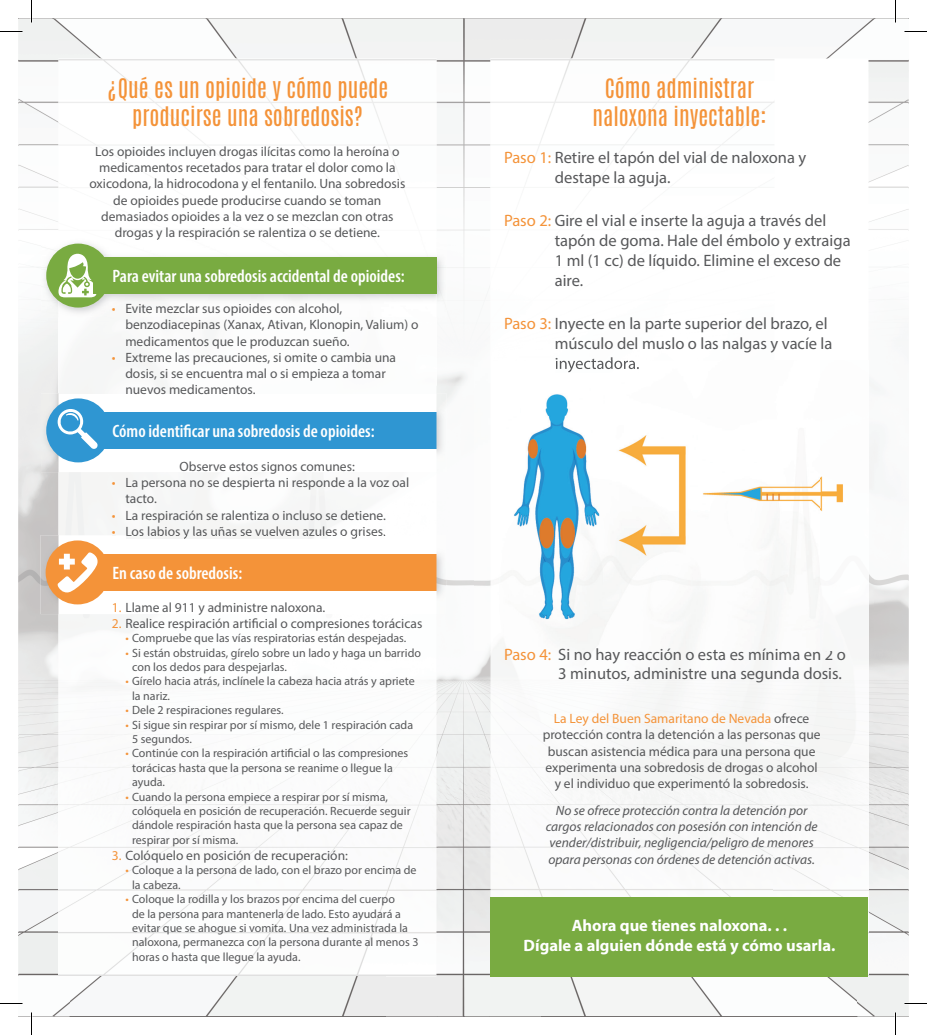
<style>
.page{position:relative;width:927px;height:1035px;background:#fff}
.page>*{position:absolute;margin:0;border:0;box-sizing:border-box;transform-origin:0 0}
.t1{font:22.5px "Antonio";color:#f49339}
.t2{font:600 condensed 18px "Myriad Pro";color:#fff}
.t3{font:16.5px/19.8px "Myriad Pro";color:#57585a}
.t4{font:700 16.5px/19.8px "Myriad Pro";color:#fff;text-align:center}
.t5{font:13.5px/16.2px "Myriad Pro";color:#57585a}
.t6{font:italic 13.5px "Myriad Pro";color:#57585a}
.t7{font:12px/14.4px "Myriad Pro";color:#57585a}
.s1{color:#f49339}
</style>
<div class="page">
<img style="left:18px;top:18px;width:891px;height:52px">
<img style="left:18px;top:98px;width:52px;height:919px">
<img style="left:857px;top:70px;width:52px;height:947px">
<img style="left:70px;top:1016px;width:787px;height:1px">
<img style="left:19px;top:19px;width:889px;height:52px">
<img style="left:19px;top:98px;width:51px;height:918px">
<img style="left:856px;top:71px;width:52px;height:945px">
<img style="left:436px;top:71px;width:54px;height:315px">
<img style="left:58px;top:58px;width:378px;height:335px">
<img style="left:58px;top:472px;width:327px;height:504px">
<img style="left:490px;top:58px;width:284px;height:130px">
<img style="left:542px;top:650px;width:326px;height:247px">
<svg style="left:895px;top:1012px;width:1px;height:23px"></svg>
<svg style="left:895px;top:0;width:1px;height:22px"></svg>
<svg style="left:31px;top:1012px;width:1px;height:23px"></svg>
<svg style="left:31px;top:0;width:1px;height:22px"></svg>
<svg style="left:904px;top:1003px;width:23px;height:1px"></svg>
<svg style="left:0;top:1003px;width:22px;height:1px"></svg>
<svg style="left:904px;top:31px;width:23px;height:1px"></svg>
<svg style="left:0;top:31px;width:22px;height:1px"></svg>
<img style="left:474px;top:360px;width:399px;height:290px">
<img style="left:126px;top:526px;width:259px;height:9px">
<img style="left:41px;top:393px;width:405px;height:79px">
<div style="left:46px;top:398px;width:64px;height:64px;background:#2f96d2;border-radius:50%"></div>
<svg style="left:58px;top:409px;width:40px;height:40px"></svg>
<img style="left:40px;top:535px;width:397px;height:79px">
<svg style="left:112px;top:531px;width:4px;height:5px"></svg>
<img style="left:126px;top:535px;width:259px;height:4px">
<div style="left:46px;top:540px;width:64px;height:64px;background:#f49339;border-radius:50%"></div>
<svg style="left:57px;top:552px;width:41px;height:41px"></svg>
<img style="left:556px;top:360px;width:83px;height:13px">
<img style="left:437px;top:543px;width:53px;height:473px">
<img style="left:385px;top:614px;width:53px;height:402px">
<img style="left:489px;top:650px;width:53px;height:366px">
<img style="left:115px;top:227px;width:265px;height:11px">
<img style="left:41px;top:238px;width:405px;height:79px">
<img style="left:115px;top:238px;width:265px;height:2px">
<div style="left:46px;top:244px;width:64px;height:64px;background:#79ab41;border-radius:50%"></div>
<svg style="left:58px;top:254px;width:39px;height:43px"></svg>
<div style="left:93px;top:258px;width:343px;height:36px;background:#79ab41"></div>
<img style="left:542px;top:976px;width:314px;height:40px">
<div style="left:490px;top:897px;width:378px;height:79px;background:#79ab41"></div>
<div style="left:70px;top:976px;width:315px;height:40px;background:#f1f3f2"></div>
<p class="t1" style="left:106px;top:72px;width:284px">¿Qué es un opioide y cómo puede</p>
<p class="t1" style="left:605px;top:72px;width:151px">Cómo administrar</p>
<p class="t1" style="left:132px;top:100px;width:232px">producirse una sobredosis?</p>
<p class="t1" style="left:593px;top:100px;width:175px">naloxona inyectable:</p>
<p class="t5" style="left:95px;top:143px;width:306px">Los opioides incluyen drogas ilícitas como la heroína o</p>
<p class="t3" style="left:504px;top:148px;width:304px"><span class="s1">Paso 1:</span> Retire el tapón del vial de naloxona y</p>
<p class="t5" style="left:99px;top:159px;width:298px">medicamentos recetados para tratar el dolor como la</p>
<p class="t3" style="left:555px;top:167px;width:117px">destape la aguja.</p>
<p class="t5" style="left:89px;top:175px;width:317px;text-align:center">oxicodona, la hidrocodona y el fentanilo. Una sobredosis de opioides puede producirse cuando se toman demasiados opioides a la vez o se mezclan con otras</p>
<p class="t3" style="left:504px;top:211px;width:324px"><span class="s1">Paso 2:</span> Gire el vial e inserte la aguja a través del</p>
<p class="t3" style="left:555px;top:250px;width:288px">1 ml (1 cc) de líquido. Elimine el exceso de aire.</p>
<p class="t5" style="left:115px;top:224px;width:267px">drogas y la respiración se ralentiza o se detiene.</p>
<p class="t3" style="left:555px;top:230px;width:297px">tapón de goma. Hale del émbolo y extraiga</p>
<h2 class="t2" style="left:112px;top:265px;width:294px">Para evitar una sobredosis accidental de opioides:</h2>
<p class="t5" style="left:112px;top:300px;width:232px"><span class="s1">•</span> Evite mezclar sus opioides con alcohol,</p>
<p class="t5" style="left:125px;top:317px;width:295px">benzodiacepinas (Xanax, Ativan, Klonopin, Valium) o</p>
<p class="t3" style="left:504px;top:314px;width:325px"><span class="s1">Paso 3:</span> Inyecte en la parte superior del brazo, el</p>
<p class="t5" style="left:125px;top:333px;width:226px">medicamentos que le produzcan sueño.</p>
<p class="t3" style="left:555px;top:333px;width:279px">músculo del muslo o las nalgas y vacíe la</p>
<p class="t5" style="left:125px;top:349px;width:272px;text-indent:-14px"><span class="s1">•</span> Extreme las precauciones, si omite o cambia una dosis, si se encuentra mal o si empieza a tomar nuevos medicamentos.</p>
<p class="t2" style="left:112px;top:420px;width:264px">Cómo identiÿcar una sobredosis de opioides:</p>
<p class="t5" style="left:179px;top:458px;width:177px">Observe estos signos comunes:</p>
<p class="t5" style="left:125px;top:474px;width:285px;text-indent:-14px"><span class="s1">•</span> La persona no se despierta ni responde a la voz oal tacto.</p>
<p class="t5" style="left:112px;top:507px;width:276px"><span class="s1">•</span> La respiración se ralentiza o incluso se detiene. <span class="s1">•</span></p>
<p class="t5" style="left:125px;top:523px;width:262px">Los labios y las uñas se vuelven azules o grises.</p>
<p class="t2" style="left:112px;top:562px;width:131px">En caso de sobredosis:</p>
<p class="t5" style="left:112px;top:599px;width:215px"><span class="s1">1.</span> Llame al 911 y administre naloxona.</p>
<p class="t5" style="left:112px;top:615px;width:312px"><span class="s1">2.</span> Realice respiración artiÿcial o compresiones torácicas</p>
<p class="t7" style="left:125px;top:631px;width:283px"><span class="s1">•</span> Compruebe que las vías respiratorias están despejadas.</p>
<p class="t7" style="left:132px;top:645px;width:290px;text-indent:-7px"><span class="s1">•</span> Si están obstruidas, gírelo sobre un lado y haga un barrido con los dedos para despejarlas.</p>
<p class="t7" style="left:132px;top:674px;width:284px;text-indent:-7px"><span class="s1">•</span> Gírelo hacia atrás, inclínele la cabeza hacia atrás y apriete la nariz.</p>
<p class="t7" style="left:125px;top:703px;width:160px"><span class="s1">•</span> Dele 2 respiraciones regulares.</p>
<p class="t7" style="left:132px;top:717px;width:283px;text-indent:-7px"><span class="s1">•</span> Si sigue sin respirar por sí mismo, dele 1 respiración cada<br>5 segundos.</p>
<p class="t7" style="left:132px;top:746px;width:278px;text-indent:-7px"><span class="s1">•</span> Continúe con la respiración artiÿcial o las compresiones torácicas hasta que la persona se reanime o llegue la</p>
<p class="t3" style="left:504px;top:644px;width:343px;text-align:right"><span class="s1">Paso 4:</span> Si no hay reacción o esta es mínima en 2 o<br>3 minutos, administre una segunda dosis.</p>
<p class="t5" style="left:543px;top:710px;width:279px;text-align:center"><span class="s1">La Ley del Buen Samaritano de Nevada</span> ofrece protección contra la detención a las personas que buscan asistencia médica para una persona que experimenta una sobredosis de drogas o alcohol</p>
<p class="t7" style="left:132px;top:775px;width:34px">ayuda.</p>
<p class="t5" style="left:555px;top:775px;width:255px">y el individuo que experimentó la sobredosis.</p>
<p class="t7" style="left:132px;top:789px;width:280px;text-indent:-7px"><span class="s1">•</span> Cuando la persona empiece a respirar por sí misma, colóquela en posición de recuperación. Recuerde seguir</p>
<p class="t6" style="left:556px;top:802px;width:253px">No se ofrece protección contra la detención por</p>
<p class="t7" style="left:132px;top:818px;width:272px">dándole respiración hasta que la persona sea capaz de</p>
<p class="t6" style="left:546px;top:818px;width:273px">cargos relacionados con posesión con intención de</p>
<p class="t7" style="left:132px;top:832px;width:108px">respirar por sí misma.</p>
<p class="t6" style="left:550px;top:834px;width:266px">vender/distribuir, negligencia/peligro de menores</p>
<p class="t5" style="left:112px;top:847px;width:238px"><span class="s1">3.</span> Colóquelo en posición de recuperación:</p>
<p class="t6" style="left:548px;top:851px;width:268px">opara personas con órdenes de detención activas.</p>
<p class="t7" style="left:132px;top:863px;width:286px;text-indent:-7px"><span class="s1">•</span> Coloque a la persona de lado, con el brazo por encima de la cabeza.</p>
<p class="t7" style="left:132px;top:892px;width:288px;text-indent:-7px"><span class="s1">•</span> Coloque la rodilla y los brazos por encima del cuerpo<br>de la persona para mantenerla de lado. Esto ayudará a evitar que se ahogue si vomita. Una vez administrada la naloxona, permanezca con la persona durante al menos 3 horas o hasta que llegue la ayuda.</p>
<p class="t4" style="left:524px;top:915px;width:313px">Ahora que tienes naloxona. . .<br>Dígale a alguien dónde está y cómo usarla.</p>
</div>
